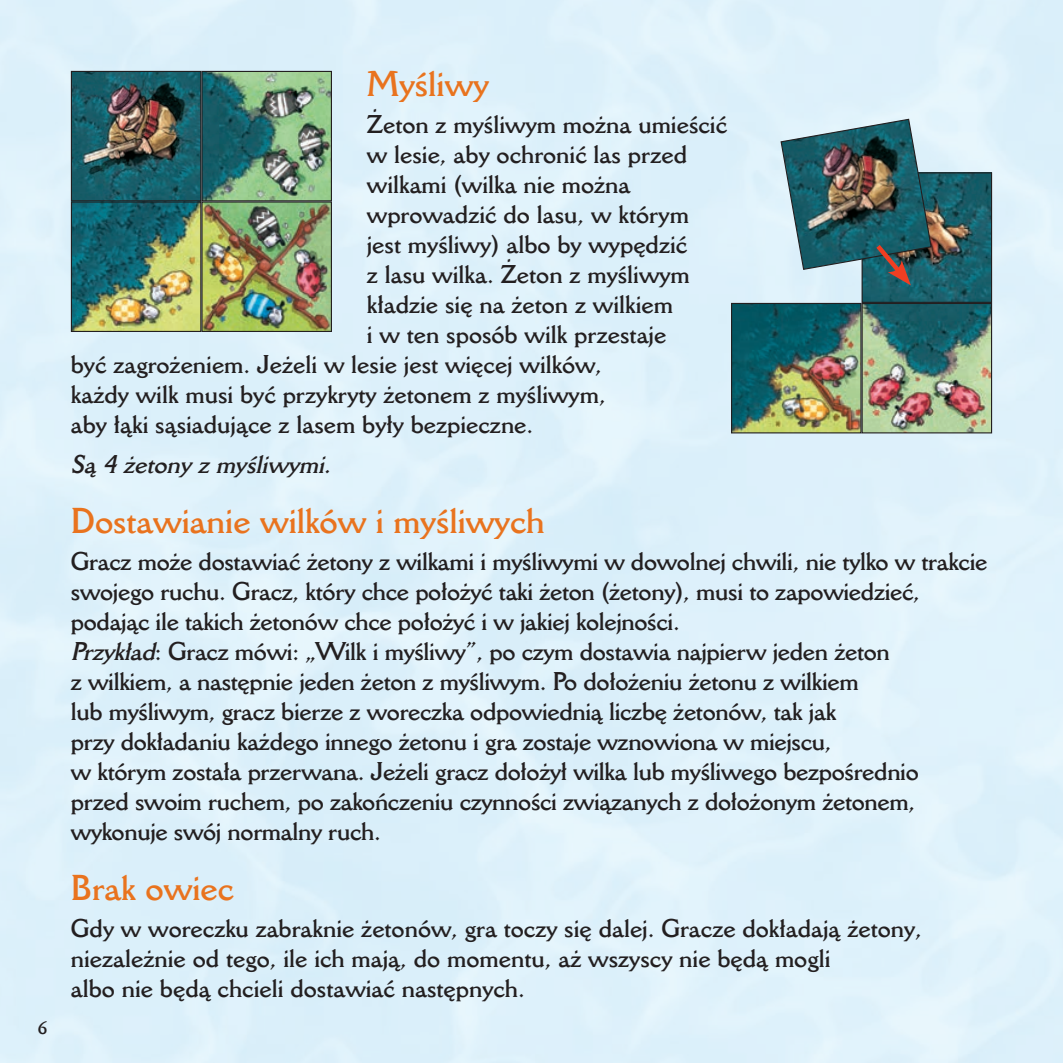
<style>
.page{position:relative;width:1063px;height:1063px;background:#fff}
.page>*{position:absolute;margin:0;border:0;box-sizing:border-box;transform-origin:0 0}
.t1{font:35px "Della Robbia EU Bold";color:#e9731e}
.t2{font:25px/30px "Della Robbia EU Bold";letter-spacing:-.015em;color:#231f20}
.t3{font:italic 25px "Della Robbia EU Bold";color:#231f20}
.t4{font:17.5px "Della Robbia EU Bold";color:#231f20}
.s1{font-style:italic}
</style>
<div class="page">
<img style="left:73px;top:73px;width:257px;height:257px">
<div style="left:71px;top:71px;width:130px;height:130px;border:1px solid #231f20"></div>
<div style="left:201px;top:71px;width:131px;height:130px;border:1px solid #231f20"></div>
<div style="left:71px;top:201px;width:130px;height:131px;border:1px solid #231f20"></div>
<div style="left:201px;top:201px;width:131px;height:131px;border:1px solid #231f20"></div>
<img style="left:864px;top:174px;width:126px;height:127px">
<div style="left:862px;top:172px;width:130px;height:131px;border:1px solid #231f20"></div>
<img style="left:733px;top:305px;width:257px;height:126px">
<div style="left:731px;top:303px;width:131px;height:130px;border:1px solid #231f20"></div>
<div style="left:862px;top:303px;width:130px;height:130px;border:1px solid #231f20"></div>
<img style="left:780px;top:118px;width:152px;height:167px">
<p class="t4" style="left:38px;top:1017px;width:11px">6</p>
<p class="t1" style="left:367px;top:62px;width:124px">Myśliwy</p>
<p class="t2" style="left:367px;top:109px;width:362px">Żeton z myśliwym można umieścić</p>
<p class="t2" style="left:367px;top:139px;width:322px">w lesie, aby ochronić las przed</p>
<p class="t2" style="left:367px;top:169px;width:265px">wilkami (wilka nie można</p>
<p class="t2" style="left:367px;top:199px;width:324px">wprowadzić do lasu, w którym</p>
<p class="t2" style="left:367px;top:229px;width:322px">jest myśliwy) albo by wypędzić</p>
<p class="t2" style="left:367px;top:259px;width:325px">z lasu wilka. Żeton z myśliwym</p>
<p class="t2" style="left:367px;top:289px;width:308px">kładzie się na żeton z wilkiem</p>
<p class="t2" style="left:367px;top:319px;width:301px">i w ten sposób wilk przestaje</p>
<p class="t2" style="left:71px;top:349px;width:533px">być zagrożeniem. Jeżeli w lesie jest więcej wilków,</p>
<p class="t2" style="left:71px;top:379px;width:536px">każdy wilk musi być przykryty żetonem z myśliwym,</p>
<p class="t2" style="left:71px;top:409px;width:464px">aby łąki sąsiadujące z lasem były bezpieczne.</p>
<p class="t3" style="left:71px;top:449px;width:268px">Są4 żetony zmyśliwymi.</p>
<p class="t1" style="left:71px;top:499px;width:475px">Dostawianie wilków i myśliwych</p>
<p class="t2" style="left:71px;top:546px;width:918px">Gracz może dostawiać żetony z wilkami i myśliwymi w dowolnej chwili, nie tylko w trakcie swojego ruchu. Gracz, który chce położyć taki żeton (żetony), musi to zapowiedzieć, podając ile takich żetonów chce położyć i w jakiej kolejności.</p>
<p class="t2" style="left:71px;top:636px;width:849px"><span class="s1">Przykład</span>: Gracz mówi: „Wilk i myśliwy”, po czym dostawia najpierw jeden żeton<br>z wilkiem, a następnie jeden żeton z myśliwym. Po dołożeniu żetonu z wilkiem<br>lub myśliwym, gracz bierze z woreczka odpowiednią liczbę żetonów, tak jak<br>przy dokładaniu każdego innego żetonu i gra zostaje wznowiona w miejscu,<br>w którym została przerwana. Jeżeli gracz dołożył wilka lub myśliwego bezpośrednio przed swoim ruchem, po zakończeniu czynności związanych z dołożonym żetonem, wykonuje swój normalny ruch.</p>
<p class="t1" style="left:71px;top:866px;width:164px">Brak owiec</p>
<p class="t2" style="left:71px;top:913px;width:853px">Gdy w woreczku zabraknie żetonów, gra toczy się dalej. Gracze dokładają żetony, niezależnie od tego, ile ich mają, do momentu, aż wszyscy nie będą mogli<br>albo nie będą chcieli dostawiać następnych.</p>
</div>
